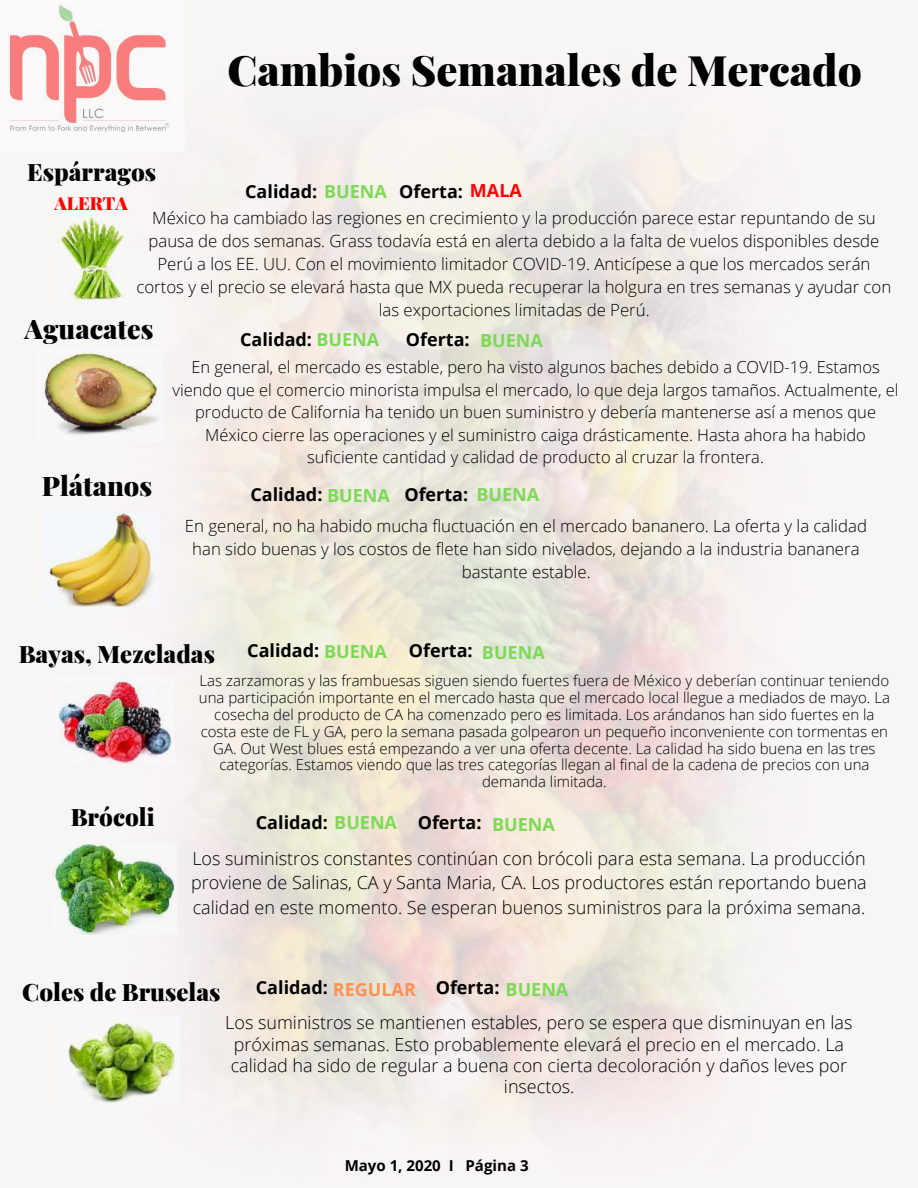
<style>
.page{position:relative;width:918px;height:1188px;background:#fff}
.page>*{position:absolute;margin:0;border:0;box-sizing:border-box;transform-origin:0 0}
.t1{font:900 42px "Playfair Display";color:#000}
.t2{font:900 27px "Playfair Display";color:#000}
.t3{font:900 24px "Playfair Display";color:#000}
.t4{font:300 18px/21.3px "Open Sans";color:#000;text-align:justify}
.t5{font:700 18px "Open Sans";color:#000}
.t6{font:700 18px "Open Sans";color:#7ed957}
.t7{font:900 18px "Playfair Display";color:#ff0202}
.t8{font:300 16.8px/23.1px "Open Sans";color:#000;text-align:center}
.t9{font:300 16.5px/22.5px "Open Sans";color:#000;text-align:center}
.t10{font:300 15px/16.8px "Open Sans";color:#000;text-align:center}
.t11{font:700 15px "Open Sans";color:#000}
.s1{color:#7ed957}
.s2{color:#ff0202}
.s3{color:#ff914d}
</style>
<div class="page">
<img style="left:56px;top:217px;width:72px;height:85px">
<img style="left:0;top:0;width:184px;height:152px">
<img style="left:36px;top:349px;width:127px;height:93px">
<img style="left:44px;top:513px;width:115px;height:93px">
<img style="left:56px;top:677px;width:118px;height:87px">
<img style="left:52px;top:844px;width:125px;height:91px">
<img style="left:57px;top:1017px;width:123px;height:86px">
<h1 class="t1" style="left:227px;top:41px;width:636px">Cambios Semanales de Mercado</h1>
<h3 class="t3" style="left:27px;top:155px;width:130px">Espárragos</h3>
<p class="t8" style="left:136px;top:206px;width:756px">México ha cambiado las regiones en crecimiento y la producción parece estar repuntando de su pausa de dos semanas. Grass todavía está en alerta debido a la falta de vuelos disponibles desde Perú a los EE. UU. Con el movimiento limitador COVID-19. Anticípese a que los mercados serán cortos y el precio se elevará hasta que MX pueda recuperar la holgura en tres semanas y ayudar con las exportaciones limitadas de Perú.</p>
<p class="t5" style="left:245px;top:179px;width:278px">Calidad: <span class="s1">BUENA</span> Oferta: <span class="s2">MALA</span></p>
<p class="t7" style="left:54px;top:191px;width:75px">ALERTA</p>
<h2 class="t2" style="left:25px;top:310px;width:130px">Aguacates</h2>
<p class="t5" style="left:240px;top:327px;width:141px">Calidad: <span class="s1">BUENA</span></p>
<p class="t5" style="left:406px;top:327px;width:65px">Oferta:</p>
<p class="t9" style="left:173px;top:355px;width:728px">En general, el mercado es estable, pero ha visto algunos baches debido a COVID-19. Estamos viendo que el comercio minorista impulsa el mercado, lo que deja largos tamaños. Actualmente, el producto de California ha tenido un buen suministro y debería mantenerse así a menos que México cierre las operaciones y el suministro caiga drásticamente. Hasta ahora ha habido suficiente cantidad y calidad de producto al cruzar la frontera.</p>
<p class="t6" style="left:480px;top:328px;width:64px">BUENA</p>
<h2 class="t2" style="left:42px;top:466px;width:112px">Plátanos</h2>
<p class="t5" style="left:250px;top:482px;width:290px">Calidad: <span class="s1">BUENA</span> Oferta: <span class="s1">BUENA</span></p>
<p class="t8" style="left:185px;top:514px;width:684px">En general, no ha habido mucha fluctuación en el mercado bananero. La oferta y la calidad han sido buenas y los costos de flete han sido nivelados, dejando a la industria bananera bastante estable.</p>
<h3 class="t3" style="left:19px;top:637px;width:198px">Bayas, Mezcladas</h3>
<p class="t5" style="left:247px;top:638px;width:227px">Calidad: <span class="s1">BUENA</span> Oferta:</p>
<p class="t6" style="left:482px;top:640px;width:64px">BUENA</p>
<h3 class="t3" style="left:71px;top:800px;width:85px">Brócoli</h3>
<p class="t10" style="left:199px;top:672px;width:693px">Las zarzamoras y las frambuesas siguen siendo fuertes fuera de México y deberían continuar teniendo una participación importante en el mercado hasta que el mercado local llegue a mediados de mayo. La cosecha del producto de CA ha comenzado pero es limitada. Los arándanos han sido fuertes en la costa este de FL y GA, pero la semana pasada golpearon un pequeño inconveniente con tormentas en GA. Out West blues está empezando a ver una oferta decente. La calidad ha sido buena en las tres categorías. Estamos viendo que las tres categorías llegan al final de la cadena de precios con una demanda limitada.</p>
<p class="t5" style="left:256px;top:810px;width:227px">Calidad: <span class="s1">BUENA</span> Oferta:</p>
<p class="t6" style="left:492px;top:812px;width:64px">BUENA</p>
<p class="t4" style="left:191px;top:845px;width:677px;line-height:24.8px">Los suministros constantes continúan con brócoli para esta semana. La producción proviene de Salinas, CA y Santa Maria, CA. Los productores están reportando buena calidad en este momento. Se esperan buenos suministros para la próxima semana.</p>
<h3 class="t3" style="left:22px;top:975px;width:200px">Coles de Bruselas</h3>
<p class="t5" style="left:256px;top:975px;width:162px">Calidad: <span class="s3">REGULAR</span></p>
<p class="t5" style="left:436px;top:975px;width:65px">Oferta:</p>
<p class="t6" style="left:506px;top:977px;width:64px">BUENA</p>
<p class="t4" style="left:225px;top:1012px;width:629px;text-align:center">Los suministros se mantienen estables, pero se espera que disminuyan en las próximas semanas. Esto probablemente elevará el precio en el mercado. La calidad ha sido de regular a buena con cierta decoloración y daños leves por insectos.</p>
<p class="t11" style="left:345px;top:1155px;width:185px">Mayo 1, 2020 I Página 3</p>
</div>
